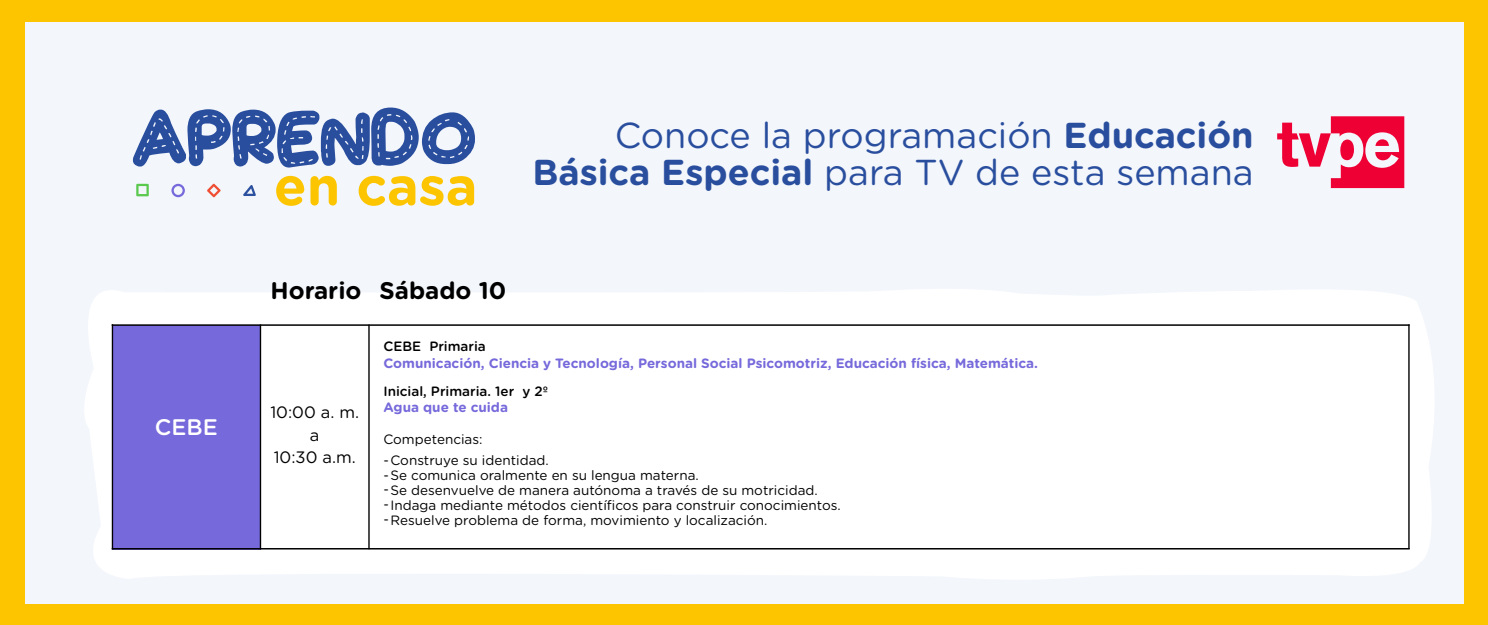
<style>
.page{position:relative;width:1488px;height:625px;background:#fff}
.page>*{position:absolute;margin:0;border:0;box-sizing:border-box;transform-origin:0 0}
.t1{font:36px/37.5px "Gotham Rounded";color:#294e9e;text-align:right}
.t2{font:700 24px "Gotham Rounded";color:#000}
.t3{font:500 22.5px "Gotham Rounded";color:#fff}
.t4{font:16.5px/22.5px "Gotham Rounded";color:#000;text-align:center}
.t5{font:13.5px/15px "Gotham Rounded";color:#000}
.t6{font:700 13.5px "Gotham Rounded";color:#7669db}
.t7{font:500 13.5px "Gotham Rounded";color:#000}
.s1{font-weight:700}
</style>
<div class="page">
<div style="left:0;top:0;width:1488px;height:624px;background:#fdc500"></div>
<div style="left:25px;top:23px;width:1438px;height:580px;background:#f3f6fb"></div>
<svg style="left:133px;top:107px;width:342px;height:60px"></svg>
<svg style="left:276px;top:176px;width:28px;height:30px"></svg>
<svg style="left:310px;top:176px;width:27px;height:29px"></svg>
<svg style="left:359px;top:176px;width:115px;height:30px"></svg>
<svg style="left:207px;top:184px;width:14px;height:13px"></svg>
<svg style="left:243px;top:185px;width:13px;height:11px"></svg>
<svg style="left:171px;top:184px;width:14px;height:13px"></svg>
<svg style="left:136px;top:184px;width:13px;height:12px"></svg>
<div style="left:85px;top:289px;width:1349px;height:290px;background:#fff"></div>
<div style="left:112px;top:325px;width:148px;height:224px;background:#7669db"></div>
<hr style="left:112px;top:324px;width:1298px;height:2px;background:#000">
<hr style="left:112px;top:547px;width:1298px;height:2px;background:#000">
<hr style="left:1408px;top:324px;width:1px;height:224px;background:#000">
<hr style="left:368px;top:324px;width:2px;height:225px;background:#000">
<hr style="left:260px;top:324px;width:1px;height:225px;background:#000">
<hr style="left:112px;top:324px;width:1px;height:225px;background:#000">
<svg style="left:1277px;top:116px;width:127px;height:72px"></svg>
<h3 class="t3" style="left:155px;top:417px;width:65px">CEBE</h3>
<h1 class="t1" style="left:532px;top:118px;width:723px">Conoce la programación <span class="s1">Educación<br>Básica Especial</span> para TV de esta semana</h1>
<h2 class="t2" style="left:270px;top:279px;width:237px">Horario Sábado 10</h2>
<p class="t4" style="left:270px;top:402px;width:90px">10:00 a. m. a<br>10:30 a.m.</p>
<p class="t7" style="left:383px;top:340px;width:104px">CEBE Primaria</p>
<p class="t6" style="left:383px;top:356px;width:656px">Comunicación, Ciencia y Tecnología, Personal Social Psicomotriz, Educación física, Matemática.</p>
<p class="t7" style="left:383px;top:385px;width:166px">Inicial, Primaria. 1er y 2º</p>
<p class="t6" style="left:383px;top:401px;width:126px">Agua que te cuida</p>
<p class="t5" style="left:383px;top:432px;width:101px">Competencias:</p>
<p class="t5" style="left:383px;top:453px;width:459px">-Construye su identidad.<br>-Se comunica oralmente en su lengua materna.<br>-Se desenvuelve de manera autónoma a través de su motricidad. -Indaga mediante métodos científicos para construir conocimientos. -Resuelve problema de forma, movimiento y localización.</p>
</div>
